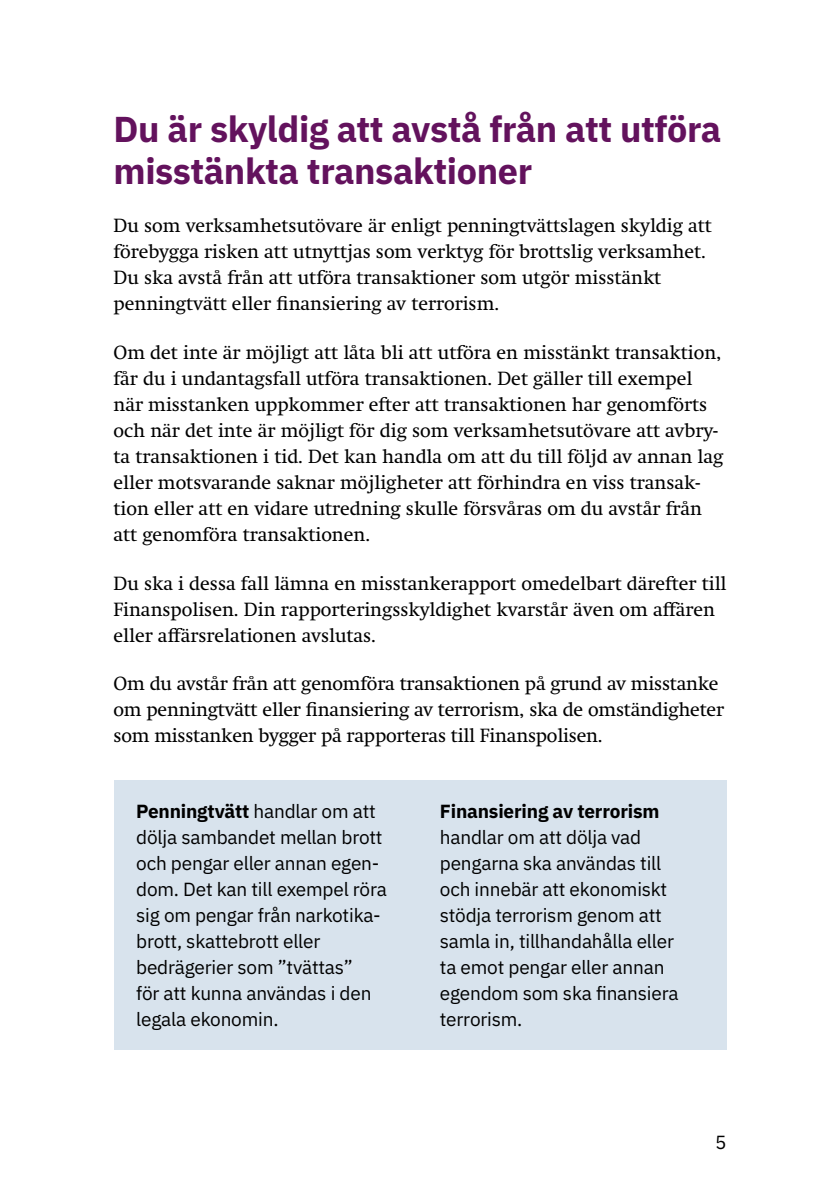
<style>
.page{position:relative;width:840px;height:1191px;background:#fff}
.page>*{position:absolute;margin:0;border:0;box-sizing:border-box;transform-origin:0 0}
.Rubrik_1{font:700 36px/42px "Jmpblb IBM Plex Sans";letter-spacing:-.01em;color:#63125d}
.Brödtext{font:19px/26px "Sfsbnf Nu Swift";color:#000}
.Inforuta_svart_text{font:19px/26px "Vbsbpy IBM Plex Sans";letter-spacing:-.01em;color:#000}
.Brödtext-2{font:19px/26px "Vbsbpy IBM Plex Sans";letter-spacing:-.01em;color:#000}
.s1{font-family:"Jmpblb IBM Plex Sans";font-weight:700}
</style>
<div class="page">
<div style="left:113px;top:780px;width:613px;height:269px;background:#d8e3ed"></div>
<h1 class="Rubrik_1" style="left:113px;top:105px;width:609px">Du är skyldig att avstå från att utföra misstänkta transaktioner</h1>
<p class="Brödtext" style="left:113px;top:213px;width:599px">Du som verksamhetsutövare är enligt penningtvättslagen skyldig att förebygga risken att utnyttjas som verktyg för brottslig verksamhet.<br>Du ska avstå från att utföra transaktioner som utgör misstänkt penningtvätt eller finansiering av terrorism.</p>
<p class="Brödtext" style="left:113px;top:339px;width:611px">Om det inte är möjligt att låta bli att utföra en misstänkt transaktion, får du i undantagsfall utföra transaktionen. Det gäller till exempel när misstanken uppkommer efter att transaktionen har genomförts och när det inte är möjligt för dig som verksamhetsutövare att avbry&shy;ta transaktionen i tid. Det kan handla om att du till följd av annan lag eller motsvarande saknar möjligheter att förhindra en viss transak&shy;tion eller att en vidare utredning skulle försvåras om du avstår från att genomföra transaktionen.</p>
<p class="Brödtext" style="left:113px;top:570px;width:614px">Du ska i dessa fall lämna en misstankerapport omedelbart därefter till<br>Finanspolisen. Din rapporteringsskyldighet kvarstår även om affären eller affärsrelationen avslutas.</p>
<p class="Brödtext" style="left:113px;top:671px;width:611px">Om du avstår från att genomföra transaktionen på grund av misstanke om penningtvätt eller finansiering av terrorism, ska de omständigheter som misstanken bygger på rapporteras till Finanspolisen.</p>
<p class="Inforuta_svart_text" style="left:136px;top:796px;width:252px"><span class="s1">Penningtvätt</span> handlar om att dölja sambandet mellan brott och pengar eller annan egen&shy;dom. Det kan till exempel röra sig om pengar från narkotika&shy;brott, skattebrott eller bedrägerier som ”tvättas”<br>för att kunna användas i den legala ekonomin.</p>
<p class="Brödtext-2" style="left:439px;top:796px;width:240px"><span class="s1">Finansiering av terrorism </span>handlar om att dölja vad pengarna ska användas till och innebär att ekonomiskt stödja terrorism genom att samla in, tillhandahålla eller ta emot pengar eller annan egendom som ska finansiera terrorism.</p>
<p class="Inforuta_svart_text" style="left:714px;top:1127px;width:13px">5</p>
</div>
